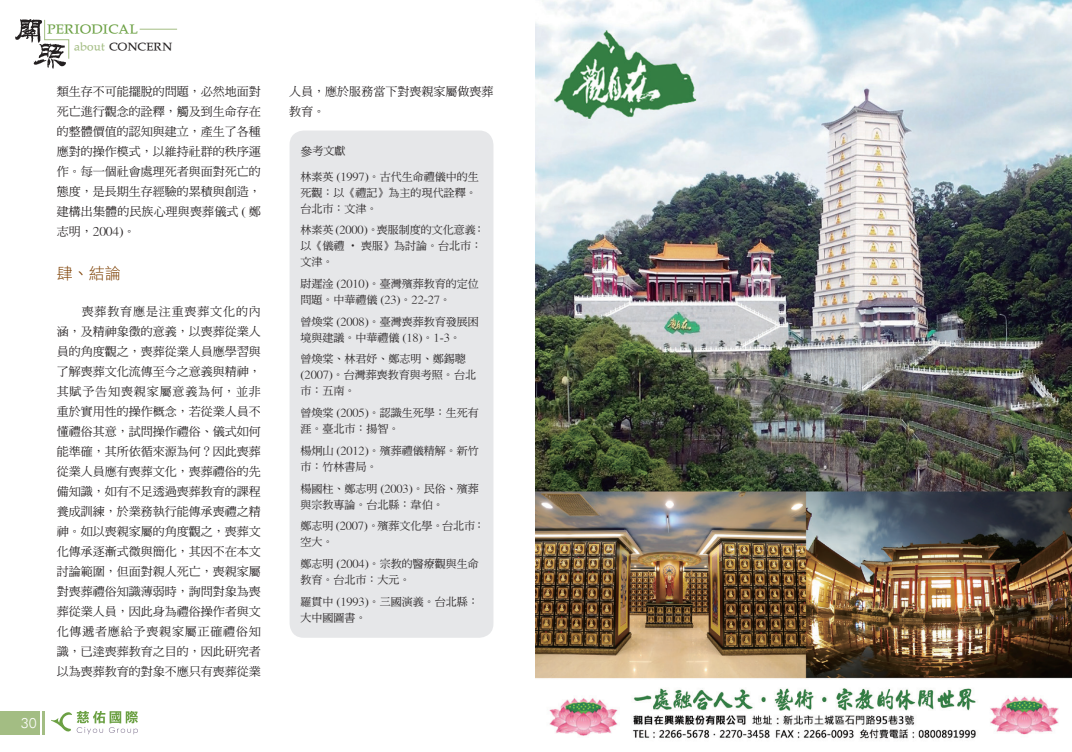
<style>
.page{position:relative;width:1072px;height:752px;background:#fff}
.page>*{position:absolute;margin:0;border:0;box-sizing:border-box;transform-origin:0 0}
.內文{font:16px "DF Li Hei Std W3";color:#7c3e00}
.t1{font:14px "DF Wei Bei Md HKP BF";color:#6ba043}
.t2{font:300 14px "Futura BT";color:#fff}
.內文-2{font:12px/20px "DF Ming Md HKP BF";color:#231f20;text-align:justify}
.t3{font:12px "DF Wei Bei Md HKP BF";color:#231f20}
.內文-3{font:11px/16px "DF Ming Md HKP BF";color:#231f20}
.s1{color:#a3bd83}
.s2{font-size:12px}
</style>
<div class="page">
<div style="left:289px;top:130px;width:204px;height:507px;background:#e6e7e9;border-radius:14px"></div>
<img style="left:536px;top:0;width:535px;height:739px">
<div style="left:0;top:710px;width:40px;height:24px;background:#a3bd83"></div>
<hr style="left:43px;top:710px;width:2px;height:24px;background:#a3bd83">
<img style="left:34px;top:42px;width:32px;height:26px">
<img style="left:15px;top:20px;width:27px;height:22px">
<svg style="left:44px;top:19px;width:25px;height:40px"></svg>
<hr style="left:140px;top:29px;width:37px;height:1px;background:#a3bd83">
<svg style="left:51px;top:710px;width:87px;height:24px"></svg>
<p class="t1" style="left:47px;top:21px;width:92px">PERIODICAL</p>
<p class="t3" style="left:74px;top:40px;width:100px"><span class="s1">about</span> CONCERN</p>
<p class="內文-2" style="left:57px;top:82px;width:206px">類生存不可能擺脫的問題，必然地面對死亡進行觀念的詮釋，觸及到生命存在的整體價值的認知與建立，產生了各種應對的操作模式，以維持社群的秩序運作。每一個社會處理死者與面對死亡的態度，是長期生存經驗的累積與創造，建構出集體的民族心理與喪葬儀式 ( 鄭志明，2004)。</p>
<p class="內文" style="left:57px;top:264px;width:65px">肆、結論</p>
<p class="內文-2" style="left:57px;top:301px;width:206px;text-indent:25px">喪葬教育應是注重喪葬文化的內涵，及精神象徵的意義，以喪葬從業人員的角度觀之，喪葬從業人員應學習與了解喪葬文化流傳至今之意義與精神，其賦予告知喪親家屬意義為何，並非重於實用性的操作概念，若從業人員不懂禮俗其意，試問操作禮俗、儀式如何能準確，其所依循來源為何？因此喪葬從業人員應有喪葬文化，喪葬禮俗的先備知識，如有不足透過喪葬教育的課程養成訓練，於業務執行能傳承喪禮之精神。如以喪親家屬的角度觀之，喪葬文化傳承逐漸式微與簡化，其因不在本文討論範圍，但面對親人死亡，喪親家屬對喪葬禮俗知識薄弱時，詢問對象為喪葬從業人員，因此身為禮俗操作者與文化傳遞者應給予喪親家屬正確禮俗知識，已達喪葬教育之目的，因此研究者以為喪葬教育的對象不應只有喪葬從業</p>
<p class="t2" style="left:21px;top:714px;width:18px">30</p>
<p class="內文-2" style="left:289px;top:82px;width:206px">人員，應於服務當下對喪親家屬做喪葬教育。</p>
<p class="內文-3" style="left:300px;top:143px;width:46px"><span class="s2">參</span>考文獻</p>
<p class="內文-3" style="left:300px;top:169px;width:180px">林素英 (1997)。古代生命禮儀中的生死觀：以《禮記》為主的現代詮釋。台北市：文津。</p>
<p class="內文-3" style="left:300px;top:222px;width:186px">林素英 (2000)。喪服制度的文化意義：以《儀禮 ‧ 喪服》為討論。台北市：文津。</p>
<p class="內文-3" style="left:300px;top:276px;width:180px">尉遲淦 (2010)。臺灣殯葬教育的定位問題。中華禮儀 (23)。22-27。</p>
<p class="內文-3" style="left:300px;top:314px;width:180px">曾煥棠 (2008)。臺灣喪葬教育發展困境與建議。中華禮儀 (18)。1-3。</p>
<p class="內文-3" style="left:300px;top:351px;width:177px">曾煥棠、林君妤、鄭志明、鄭錫聰(2007)。台灣葬喪教育與考照。台北市：五南。</p>
<p class="內文-3" style="left:300px;top:405px;width:180px">曾煥棠 (2005)。認識生死學：生死有涯。臺北市：揚智。</p>
<p class="內文-3" style="left:300px;top:443px;width:180px">楊炯山 (2012)。殯葬禮儀精解。新竹市：竹林書局。</p>
<p class="內文-3" style="left:300px;top:480px;width:180px">楊國柱、鄭志明 (2003)。民俗、殯葬與宗教專論。台北縣：韋伯。</p>
<p class="內文-3" style="left:300px;top:518px;width:186px">鄭志明 (2007)。殯葬文化學。台北市：空大。</p>
<p class="內文-3" style="left:300px;top:556px;width:180px">鄭志明 (2004)。宗教的醫療觀與生命教育。台北市：大元。</p>
<p class="內文-3" style="left:300px;top:593px;width:180px">羅貫中 (1993)。三國演義。台北縣：大中國圖書。</p>
</div>
